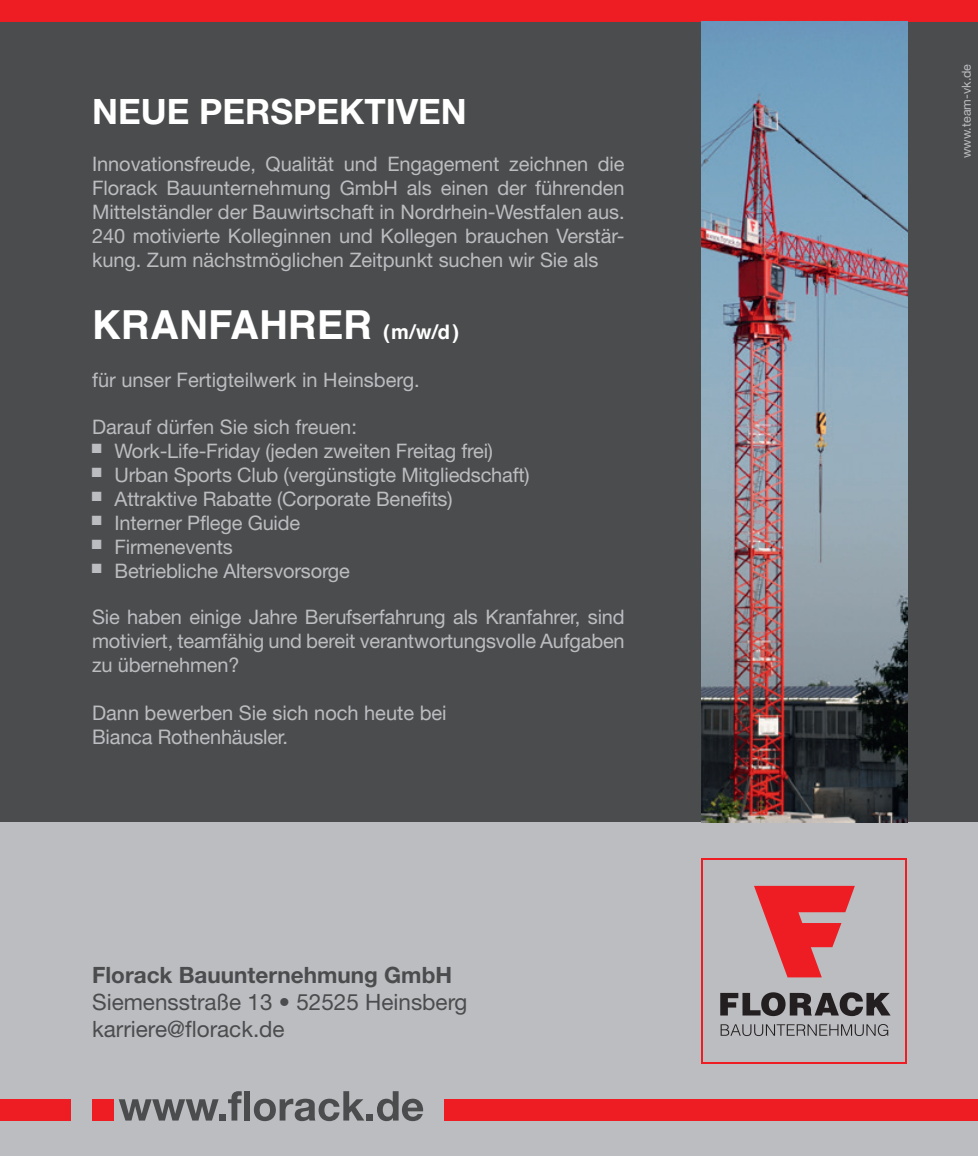
<style>
.page{position:relative;width:978px;height:1156px;background:#fff}
.page>*{position:absolute;margin:0;border:0;box-sizing:border-box;transform-origin:0 0}
.t1{font:700 40px "Helvetica";color:#fff}
.t2{font:700 35px "Helvetica Neue LT Pro";color:#fff}
.t3{font:22.5px/27px "Helvetica Neue LT Pro";color:#4b4c4d}
.t4{font:700 22.5px "Helvetica Neue LT Pro";color:#4b4c4d}
.t5{font:20px/24px "Helvetica Neue LT Pro";letter-spacing:-.01em;color:#bcbdc0;text-align:justify}
.t6{font:20px/24px "Helvetica Neue";color:#bcbdc0}
.t7{font:12.5px "Helvetica Neue LT Pro";color:#bcbdc0}
.s1{font-size:20px}
</style>
<div class="page">
<div style="left:0;top:21px;width:978px;height:890px;background:#4b4c4d"></div>
<div style="left:0;top:822px;width:978px;height:333px;background:#bcbdc0"></div>
<div style="left:702px;top:857px;width:205px;height:206px;background:linear-gradient(to right,#bcbdc0,#bcbdc0)"></div>
<div style="left:704px;top:859px;width:201px;height:202px;background:#bcbdc0"></div>
<svg style="left:754px;top:885px;width:101px;height:92px"></svg>
<svg style="left:720px;top:992px;width:170px;height:23px"></svg>
<svg style="left:721px;top:1024px;width:167px;height:11px"></svg>
<div style="left:92px;top:1098px;width:21px;height:22px;background:#ee1d23"></div>
<svg style="left:119px;top:1099px;width:100px;height:21px"></svg>
<div style="left:219px;top:1113px;width:7px;height:7px;background:#4b4c4d"></div>
<svg style="left:228px;top:1091px;width:14px;height:29px"></svg>
<div style="left:244px;top:1090px;width:6px;height:30px;background:#4b4c4d"></div>
<svg style="left:254px;top:1091px;width:110px;height:29px"></svg>
<div style="left:367px;top:1113px;width:6px;height:7px;background:#4b4c4d"></div>
<svg style="left:377px;top:1091px;width:47px;height:29px"></svg>
<div style="left:0;top:1098px;width:71px;height:22px;background:#ee1d23"></div>
<div style="left:444px;top:1098px;width:534px;height:22px;background:#ee1d23"></div>
<div style="left:0;top:0;width:978px;height:21px;background:#ee1d23"></div>
<img style="left:702px;top:21px;width:205px;height:801px">
<h2 class="t2" style="left:92px;top:90px;width:376px">NEUE PERSPEKTIVEN</h2>
<p class="t5" style="left:92px;top:151px;width:534px">Innovationsfreude, Qualität und Engagement zeichnen die Florack Bauunternehmung GmbH als einen der führenden Mittelständler der Bauwirtschaft in Nordrhein-Westfalen aus.<br>240 motivierte Kolleginnen und Kollegen brauchen Verstär&shy;kung. Zum nächstmöglichen Zeitpunkt suchen wir Sie als</p>
<h1 class="t1" style="left:92px;top:300px;width:369px">KRANFAHRER <span class="s1">(m/w/d)</span></h1>
<p class="t5" style="left:92px;top:367px;width:329px">für unser Fertigteilwerk in Heinsberg.</p>
<p class="t5" style="left:92px;top:414px;width:266px">Darauf dürfen Sie sich freuen:</p>
<p class="t5" style="left:92px;top:438px;width:403px"><sup>■</sup> Work-Life-Friday (jeden zweiten Freitag frei)</p>
<p class="t5" style="left:92px;top:462px;width:439px"><sup>■</sup> Urban Sports Club (vergünstigte Mitgliedschaft)</p>
<p class="t5" style="left:92px;top:486px;width:362px"><sup>■</sup> Attraktive Rabatte (Corporate Benefits)</p>
<p class="t5" style="left:92px;top:510px;width:210px"><sup>■</sup> Interner Pflege Guide</p>
<p class="t5" style="left:92px;top:534px;width:142px"><sup>■</sup> Firmenevents</p>
<p class="t5" style="left:92px;top:558px;width:259px"><sup>■</sup> Betriebliche Altersvorsorge</p>
<p class="t5" style="left:92px;top:604px;width:534px">Sie haben einige Jahre Berufserfahrung als Kranfahrer, sind motiviert, teamfähig und bereit verantwortungsvolle Aufgaben zu übernehmen?</p>
<p class="t6" style="left:92px;top:702px;width:356px">Dann bewerben Sie sich noch heute bei<br>Bianca Rothenhäusler.</p>
<p class="t4" style="left:92px;top:961px;width:361px">Florack Bauunternehmung GmbH</p>
<p class="t3" style="left:92px;top:987px;width:377px">Siemensstraße 13 • 52525 Heinsberg karriere@florack.de</p>
<p class="t7" style="left:959px;top:158px;width:96px;rotate:-90deg">www.team-vk.de</p>
</div>
